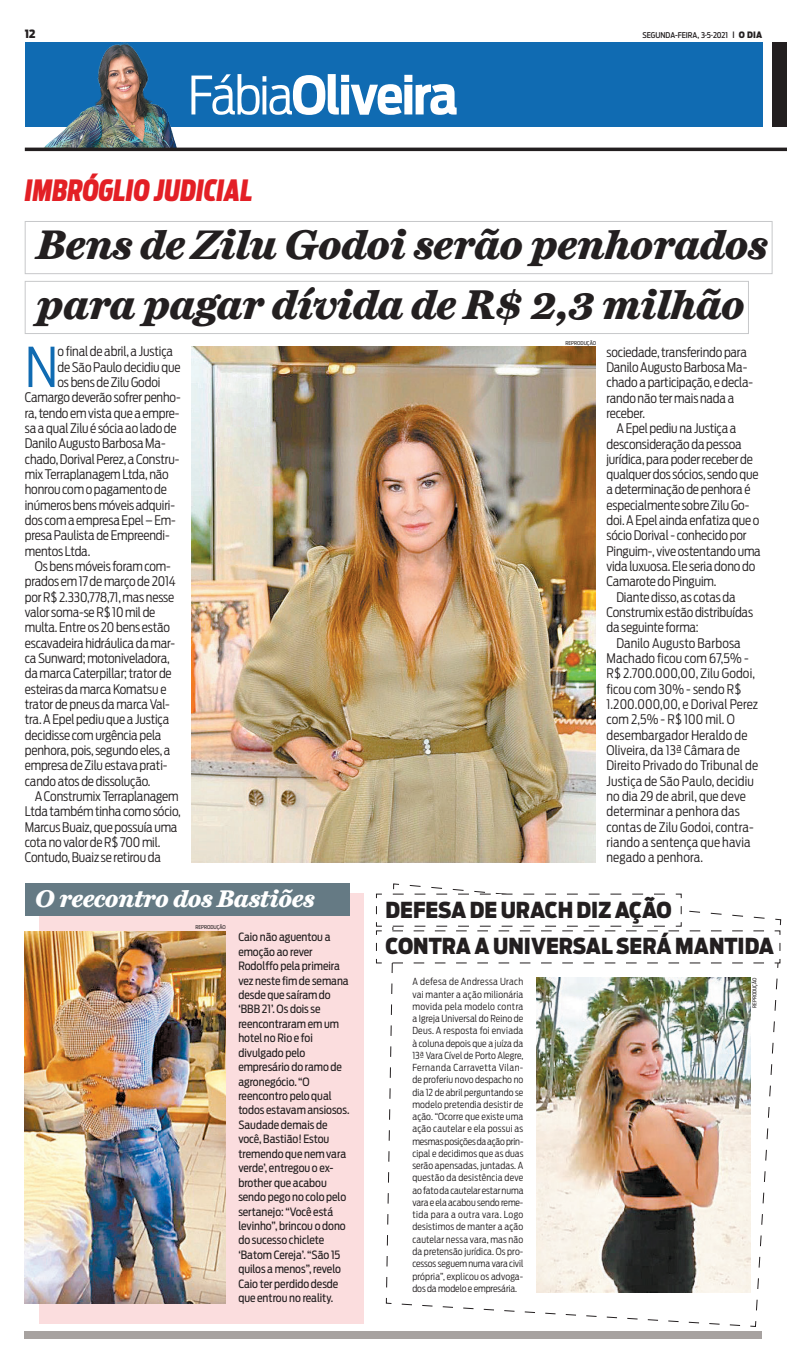
<style>
.page{position:relative;width:787px;height:1365px;background:#fff}
.page>*{position:absolute;margin:0;border:0;box-sizing:border-box;transform-origin:0 0}
.t1{font:300 54.43px "Antenna Cond";color:#106bb2}
.t2{font:700 52.5px "Antenna Cond";letter-spacing:-.035em;color:#fff}
.t3{font:italic 700 42px/59.5px "Miller Daily Two";letter-spacing:-.01em;color:#231f20}
.t4{font:italic 900 29.14px "Antenna Extra Cond";color:#e31f25}
.t5{font:italic 700 24.5px "Miller Daily Two";letter-spacing:-.015em;color:#fff}
.t6{font:900 21.88px "Antenna Cond";color:#231f20}
.t7{font:300 13.12px/15.3px "Antenna Cond";letter-spacing:-.01em;color:#231f20}
.t8{font:300 13.12px "Antenna Cond";letter-spacing:.01em;color:#231f20}
.t9{font:11.38px/14.4px "Antenna Cond";color:#231f20}
.t10{font:900 11.38px "Antenna Cond";color:#231f20}
.t11{font:300 9.62px/12.2px "Antenna Cond";letter-spacing:-.005em;color:#231f20;text-align:justify}
.t12{font:500 7.88px "Antenna Cond";letter-spacing:-.005em;color:#231f20}
.t13{font:5.25px "Antenna Cond";letter-spacing:-.005em;color:#231f20}
.s1{font-size:8.75px}
.s2{font-weight:900;font-size:8.75px}
.s3{font-weight:300}
</style>
<div class="page">
<img style="left:191px;top:347px;width:404px;height:514px">
<div style="left:25px;top:281px;width:723px;height:53px;background:#fff;border:1px solid #c7c8ca"></div>
<div style="left:25px;top:221px;width:747px;height:53px;background:#fff;border:1px solid #c7c8ca"></div>
<div style="left:25px;top:42px;width:736px;height:84px;background:#106bb2"></div>
<img style="left:43px;top:42px;width:146px;height:105px">
<div style="left:772px;top:42px;width:14px;height:84px;background:#231f20"></div>
<svg style="left:376px;top:884px;width:404px;height:441px"></svg>
<img style="left:536px;top:977px;width:214px;height:315px">
<div style="left:39px;top:893px;width:324px;height:430px;background:#fbddde"></div>
<div style="left:25px;top:882px;width:324px;height:33px;background:#657a84"></div>
<img style="left:25px;top:931px;width:201px;height:371px">
<svg style="left:25px;top:147px;width:761px;height:4px;background:#3f3c3d"></svg>
<div style="left:25px;top:1331px;width:736px;height:7px;background:#a7a2a0"></div>
<p class="t10" style="left:25px;top:27px;width:12px">12</p>
<p class="t12" style="left:642px;top:30px;width:121px">SEGUNDA-FEIRA, 3.5.2021 <span class="s1">I</span> <span class="s2">O DIA</span></p>
<h2 class="t2" style="left:188px;top:64px;width:271px"><span class="s3">Fábia</span>Oliveira</h2>
<h3 class="t4" style="left:25px;top:173px;width:229px">IMBRÓGLIO JUDICIAL</h3>
<h3 class="t3" style="left:37px;top:214px;width:732px">Bens de Zilu Godoi serão penhorados para pagar dívida de R$ 2,3 milhão</h3>
<h1 class="t1" style="left:25px;top:335px;width:35px">N</h1>
<p class="t7" style="left:58px;top:344px;width:117px">o final de abril, a Justiça</p>
<p class="t13" style="left:565px;top:340px;width:32px">REPRODUÇÃO</p>
<p class="t7" style="left:606px;top:344px;width:148px">sociedade, transferindo para<br>Danilo Augusto Barbosa Ma&shy;chado a participação, e decla&shy;rando não ter mais nada a receber.</p>
<p class="t7" style="left:616px;top:421px;width:121px">A Epel pediu na Justiça a</p>
<p class="t7" style="left:606px;top:436px;width:137px">desconsideração da pessoa</p>
<p class="t7" style="left:606px;top:451px;width:148px">jurídica, para poder receber de</p>
<p class="t7" style="left:606px;top:466px;width:153px">qualquer dos sócios, sendo que</p>
<p class="t7" style="left:606px;top:482px;width:145px">a determinação de penhora é</p>
<p class="t7" style="left:606px;top:497px;width:144px">especialmente sobre Zilu Go-</p>
<p class="t7" style="left:606px;top:512px;width:154px">doi. A Epel ainda enfatiza que o</p>
<p class="t7" style="left:606px;top:528px;width:141px">sócio Dorival - conhecido por</p>
<p class="t7" style="left:606px;top:543px;width:156px">Pinguim-, vive ostentando uma</p>
<p class="t7" style="left:606px;top:558px;width:150px">vida luxuosa. Ele seria dono do</p>
<p class="t7" style="left:606px;top:574px;width:111px">Camarote do Pinguim.</p>
<p class="t7" style="left:616px;top:589px;width:121px">Diante disso, as cotas da</p>
<p class="t7" style="left:606px;top:604px;width:148px">Construmix estão distribuídas</p>
<p class="t7" style="left:606px;top:620px;width:94px">da seguinte forma:</p>
<p class="t8" style="left:616px;top:635px;width:126px">Danilo Augusto Barbosa</p>
<p class="t8" style="left:606px;top:650px;width:144px">Machado ficou com 67,5% -</p>
<p class="t8" style="left:606px;top:665px;width:150px">R$ 2.700.000,00, Zilu Godoi,</p>
<p class="t8" style="left:606px;top:681px;width:136px">ficou com 30% - sendo R$</p>
<p class="t8" style="left:606px;top:696px;width:153px">1.200.000,00, e Dorival Perez</p>
<p class="t8" style="left:606px;top:711px;width:130px">com 2,5% - R$ 100 mil. O</p>
<p class="t8" style="left:606px;top:727px;width:142px">desembargador Heraldo de</p>
<p class="t8" style="left:606px;top:742px;width:135px">Oliveira, da 13ª Câmara de</p>
<p class="t8" style="left:606px;top:757px;width:153px">Direito Privado do Tribunal de</p>
<p class="t8" style="left:606px;top:773px;width:149px">Justiça de São Paulo, decidiu</p>
<p class="t8" style="left:606px;top:788px;width:141px">no dia 29 de abril, que deve</p>
<p class="t8" style="left:606px;top:803px;width:135px">determinar a penhora das</p>
<p class="t8" style="left:606px;top:819px;width:149px">contas de Zilu Godoi, contra-</p>
<p class="t8" style="left:606px;top:834px;width:145px">riando a sentença que havia</p>
<p class="t8" style="left:606px;top:849px;width:98px">negado a penhora.</p>
<p class="t7" style="left:58px;top:359px;width:124px">de São Paulo decidiu que</p>
<p class="t7" style="left:58px;top:374px;width:104px">os bens de Zilu Godoi</p>
<p class="t7" style="left:25px;top:390px;width:157px">Camargo deverão sofrer penho-</p>
<p class="t7" style="left:25px;top:405px;width:156px">ra, tendo em vista que a empre-</p>
<p class="t7" style="left:25px;top:420px;width:153px">sa a qual Zilu é sócia ao lado de</p>
<p class="t7" style="left:25px;top:436px;width:142px">Danilo Augusto Barbosa Ma-</p>
<p class="t7" style="left:25px;top:451px;width:156px">chado, Dorival Perez, a Constru-</p>
<p class="t7" style="left:25px;top:466px;width:145px">mix Terraplanagem Ltda, não</p>
<p class="t7" style="left:25px;top:482px;width:144px">honrou com o pagamento de</p>
<p class="t7" style="left:25px;top:497px;width:152px">inúmeros bens móveis adquiri-</p>
<p class="t7" style="left:25px;top:512px;width:152px">dos com a empresa Epel – Em-</p>
<p class="t7" style="left:25px;top:528px;width:146px">presa Paulista de Empreendi-</p>
<p class="t7" style="left:25px;top:543px;width:67px">mentos Ltda.</p>
<p class="t7" style="left:35px;top:558px;width:137px">Os bens móveis foram com-</p>
<p class="t7" style="left:25px;top:574px;width:152px">prados em 17 de março de 2014</p>
<p class="t7" style="left:25px;top:589px;width:151px">por R$ 2.330,778,71, mas nesse</p>
<p class="t7" style="left:25px;top:604px;width:132px">valor soma-se R$ 10 mil de</p>
<p class="t7" style="left:25px;top:620px;width:147px">multa. Entre os 20 bens estão</p>
<p class="t7" style="left:25px;top:635px;width:152px">escavadeira hidráulica da mar-</p>
<p class="t7" style="left:25px;top:650px;width:146px">ca Sunward; motoniveladora,</p>
<p class="t7" style="left:25px;top:665px;width:148px">da marca Caterpillar; trator de</p>
<p class="t7" style="left:25px;top:681px;width:143px">esteiras da marca Komatsu e</p>
<p class="t7" style="left:25px;top:696px;width:146px">trator de pneus da marca Val-</p>
<p class="t7" style="left:25px;top:711px;width:146px">tra. A Epel pediu que a Justiça</p>
<p class="t7" style="left:25px;top:727px;width:138px">decidisse com urgência pela</p>
<p class="t7" style="left:25px;top:742px;width:147px">penhora, pois, segundo eles, a</p>
<p class="t7" style="left:25px;top:757px;width:144px">empresa de Zilu estava prati-</p>
<p class="t7" style="left:25px;top:773px;width:127px">cando atos de dissolução.</p>
<p class="t7" style="left:35px;top:788px;width:145px">A Construmix Terraplanagem</p>
<p class="t7" style="left:25px;top:803px;width:157px">Ltda também tinha como sócio,</p>
<p class="t7" style="left:25px;top:819px;width:154px">Marcus Buaiz, que possuía uma</p>
<p class="t7" style="left:25px;top:834px;width:137px">cota no valor de R$ 700 mil.</p>
<p class="t7" style="left:25px;top:849px;width:138px">Contudo, Buaiz se retirou da</p>
<h3 class="t5" style="left:35px;top:883px;width:280px">O reecontro dos Bastiões</h3>
<p class="t9" style="left:238px;top:929px;width:113px">Caio não aguentou a emoção ao rever<br>Rodolffo pela primeira vez neste fim de semana desde que saíram do ‘BBB 21’. Os dois se reencontraram em um hotel no Rio e foi divulgado pelo empresário do ramo de agronegócio. “O reencontro pelo qual todos estavam ansiosos.<br>Saudade demais de você, Bastião! Estou tremendo que nem vara verde’, entregou o ex&shy;brother que acabou sendo pego no colo pelo sertanejo: “Você está levinho”, brincou o dono do sucesso chiclete ‘Batom Cereja’. “São 15 quilos a menos”, revelo<br>Caio ter perdido desde que entrou no reality.</p>
<p class="t13" style="left:195px;top:924px;width:32px">REPRODUÇÃO</p>
<h3 class="t6" style="left:385px;top:896px;width:287px">DEFESA DE URACH DIZ AÇÃO</h3>
<h3 class="t6" style="left:385px;top:933px;width:390px">CONTRA A UNIVERSAL SERÁ MANTIDA</h3>
<p class="t11" style="left:412px;top:975px;width:113px">A defesa de Andressa Urach vai manter a ação milionária movida pela modelo contra a Igreja Universal do Reino de Deus. A resposta foi enviada à coluna depois que a juíza da 13ª Vara Cível de Porto Alegre, Fernanda Carravetta Vilan&shy;de proferiu novo despacho no dia 12 de abril perguntando se modelo pretendia desistir de ação. “Ocorre que existe uma ação cautelar e ela possui as mesmas posições da ação prin&shy;cipal e decidimos que as duas serão apensadas, juntadas. A questão da desistência deve ao fato da cautelar estar numa vara e ela acabou sendo reme&shy;tida para a outra vara. Logo desistimos de manter a ação cautelar nessa vara, mas não da pretensão jurídica. Os pro&shy;cessos seguem numa vara civil própria”, explicou os advoga&shy;dos da modelo e empresária.</p>
<p class="t13" style="left:751px;top:1008px;width:32px;rotate:-90deg">REPRODUÇÃO</p>
</div>
